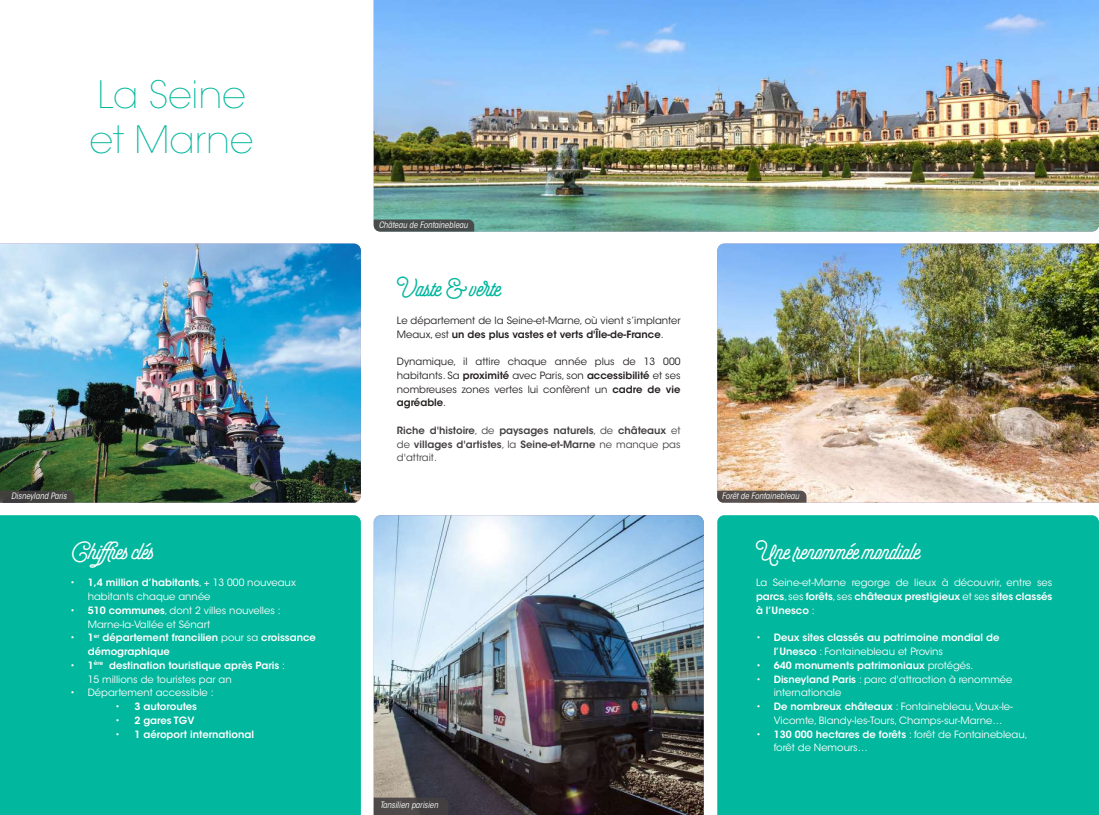
<style>
.page{position:relative;width:1099px;height:815px;background:#fff}
.page>*{position:absolute;margin:0;border:0;box-sizing:border-box;transform-origin:0 0}
.t1{font:200 37.5px/45px "ITC Avant Garde Std";color:#01b79d}
.t2{font:900 26.25px "Selfie";color:#fff}
.t3{font:900 26.25px "Selfie";color:#01b79d}
.t4{font:10px/13.8px "ITC Avant Garde Std";color:#fff}
.t5{font:600 10px/13.8px "ITC Avant Garde Std";color:#fff}
.t6{font:10px/13.8px "ITC Avant Garde Std";color:#241f1f}
.t7{font:600 10px/13.8px "ITC Avant Garde Std";color:#444041;text-align:justify}
.t8{font:italic condensed 8.75px "ITC Avant Garde Std";color:#fff}
.s1{font-weight:600}
.s2{font-weight:400}
</style>
<div class="page">
<img style="left:717px;top:244px;width:381px;height:259px">
<img style="left:374px;top:0;width:724px;height:232px">
<img style="left:0;top:244px;width:361px;height:259px">
<img style="left:374px;top:515px;width:329px;height:300px">
<svg style="left:374px;top:219px;width:100px;height:13px"></svg>
<svg style="left:374px;top:798px;width:74px;height:17px"></svg>
<svg style="left:717px;top:491px;width:89px;height:12px"></svg>
<svg style="left:0;top:491px;width:74px;height:12px"></svg>
<div style="left:717px;top:515px;width:381px;height:300px;background:#01b79d"></div>
<div style="left:0;top:515px;width:361px;height:300px;background:#01b79d"></div>
<h1 class="t1" style="left:90px;top:73px;width:165px">La Seine et Marne</h1>
<p class="t8" style="left:379px;top:219px;width:91px">Château de Fontainebleau</p>
<h2 class="t3" style="left:397px;top:272px;width:105px">Vaste &amp; verte</h2>
<p class="t6" style="left:397px;top:314px;width:285px">Le département de la Seine-et-Marne, où vient s’implanter<br>Meaux, est <span class="s1">un des plus vastes et verts d'Île-de-France</span>.</p>
<p class="t6" style="left:397px;top:355px;width:285px;text-align:justify">Dynamique, il attire chaque année plus de 13 000 habitants. Sa <span class="s1">proximité</span> avec Paris, son <span class="s1">accessibilité</span> et ses nombreuses zones vertes lui confèrent un <span class="s1">cadre de vie agréable</span>.</p>
<p class="t7" style="left:397px;top:423px;width:285px">Riche d'histoire<span class="s2">, de</span> paysages naturels<span class="s2">, de</span> châteaux <span class="s2">et de</span> villages d'artistes<span class="s2">, la</span> Seine-et-Marne <span class="s2">ne manque pas d'attrait.</span></p>
<p class="t8" style="left:11px;top:491px;width:57px">Disneyland Paris</p>
<p class="t8" style="left:722px;top:491px;width:79px">Forêt de Fontainebleau</p>
<h2 class="t2" style="left:70px;top:534px;width:86px">Chiffres clés</h2>
<p class="t4" style="left:88px;top:576px;width:210px;text-indent:-18px">• <span class="s1">1,4 million d’habitants</span>, + 13 000 nouveaux habitants chaque année</p>
<p class="t4" style="left:88px;top:603px;width:194px;text-indent:-18px">• <span class="s1">510 communes</span>, dont 2 villes nouvelles :<br>Marne-la-Vallée et Sénart</p>
<p class="t5" style="left:88px;top:631px;width:230px;text-indent:-18px"><span class="s2">•</span> 1<sup>er</sup> département francilien <span class="s2">pour sa</span> croissance démographique</p>
<p class="t5" style="left:88px;top:658px;width:199px;text-indent:-18px"><span class="s2">•</span> 1<sup>ère</sup> destination touristique après Paris <span class="s2">:<br>15 millions de touristes par an</span></p>
<p class="t4" style="left:70px;top:686px;width:145px">• Département accessible :</p>
<p class="t5" style="left:115px;top:699px;width:83px"><span class="s2">•</span> 3 autoroutes</p>
<p class="t5" style="left:115px;top:713px;width:81px"><span class="s2">•</span> 2 gares TGV</p>
<p class="t5" style="left:115px;top:727px;width:140px"><span class="s2">•</span> 1 aéroport international</p>
<p class="t8" style="left:380px;top:800px;width:60px">Tansilien parisien</p>
<h2 class="t2" style="left:756px;top:534px;width:165px">Une renommée mondiale</h2>
<p class="t4" style="left:756px;top:576px;width:298px;text-align:justify">La Seine-et-Marne regorge de lieux à découvrir, entre ses <span class="s1">parcs</span>, ses <span class="s1">forêts</span>, ses <span class="s1">châteaux prestigieux</span> et ses <span class="s1">sites classés à l’Unesco</span> :</p>
<p class="t5" style="left:773px;top:631px;width:227px;text-indent:-18px"><span class="s2">•</span> Deux sites classés au patrimoine mondial de l’Unesco <span class="s2">: Fontainebleau et Provins</span></p>
<p class="t5" style="left:756px;top:658px;width:219px"><span class="s2">•</span> 640 monuments patrimoniaux <span class="s2">protégés.</span></p>
<p class="t4" style="left:773px;top:672px;width:240px;text-indent:-18px">• <span class="s1">Disneyland Paris</span> : parc d'attraction à renommée internationale</p>
<p class="t4" style="left:773px;top:700px;width:241px;text-indent:-18px">• <span class="s1">De nombreux châteaux</span> : Fontainebleau, Vaux-le-<br>Vicomte, Blandy-les-Tours, Champs-sur-Marne…</p>
<p class="t4" style="left:773px;top:727px;width:255px;text-indent:-18px">• <span class="s1">130 000 hectares de forêts</span> : forêt de Fontainebleau, forêt de Nemours…</p>
</div>
